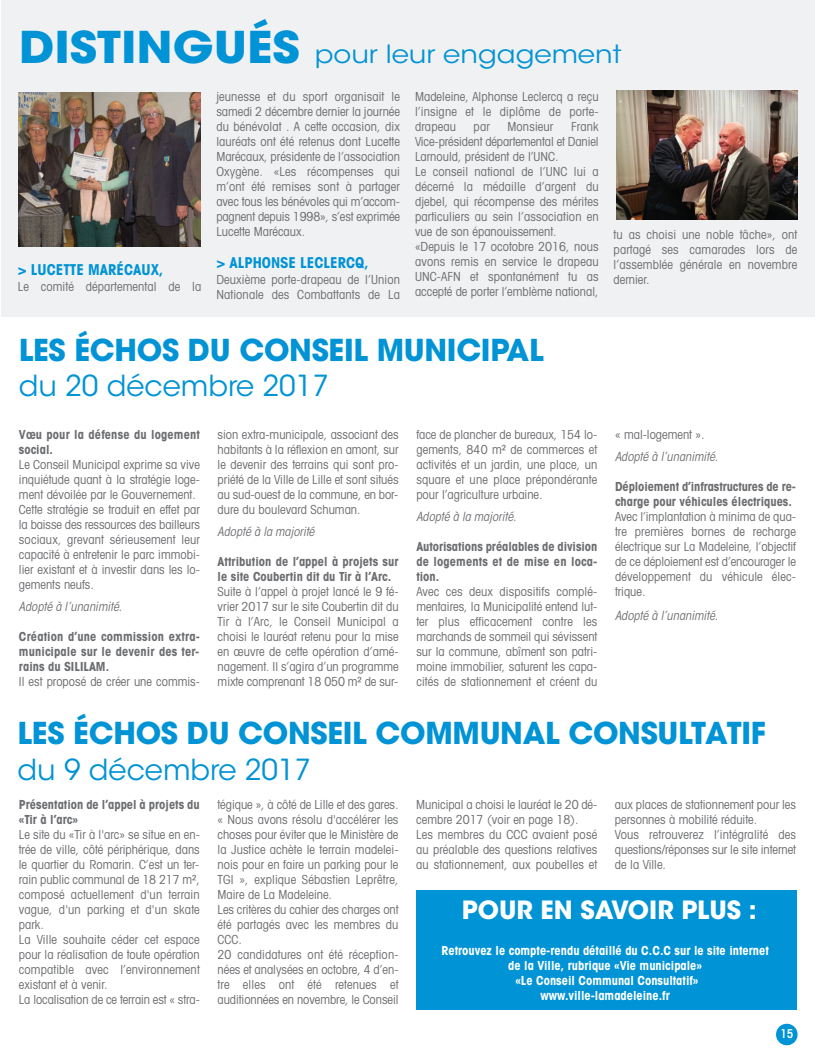
<style>
.page{position:relative;width:815px;height:1063px;background:#fff}
.page>*{position:absolute;margin:0;border:0;box-sizing:border-box;transform-origin:0 0}
.t1{font:700 30px "Avant Garde";letter-spacing:-.01em;color:#0093d5}
.t2{font:28.88px "ITC Avant Garde Std";color:#0093d5}
.t3{font:25px "ITC Avant Garde Std";color:#0093d5;scale:1.1 1}
.t4{font:700 25px "ITC Avant Garde Std";color:#fff}
.t5{font:700 condensed 15px "Avant Garde LT";color:#0093d5}
.t6{font:condensed 12.5px/15px "Avant Garde LT";color:#6c6d70;text-align:justify}
.t7{font:700 condensed 12.5px/15px "Avant Garde LT";color:#6c6d70}
.t8{font:700 condensed 12.5px/15px "Avant Garde LT";color:#fff;text-align:center}
.t9{font:italic condensed 12.5px "ITC Avant Garde Std";color:#6c6d70}
.t10{font:600 condensed 12px "ITC Avant Garde Std";color:#fff}
.s1{font-weight:700;font-size:43.5px}
</style>
<div class="page">
<div style="left:776px;top:1024px;width:22px;height:21px;background:#0093d5;border-radius:50%"></div>
<hr style="left:0;top:970px;width:1px;height:48px;background:#6c6d70">
<div style="left:416px;top:890px;width:381px;height:120px;background:#0093d5"></div>
<div style="left:1px;top:0;width:814px;height:317px;background:#f0f1f2"></div>
<img style="left:19px;top:93px;width:181px;height:153px">
<img style="left:617px;top:91px;width:180px;height:129px">
<h3 class="t3" style="left:19px;top:44px;width:549px"><span class="s1">DISTINGUÉS</span> pour leur engagement</h3>
<p class="t5" style="left:18px;top:264px;width:147px">&gt; LUCETTE MARÉCAUX,</p>
<p class="t6" style="left:18px;top:280px;width:185px">Le comité départemental de la</p>
<p class="t6" style="left:216px;top:90px;width:185px">jeunesse et du sport organisait le samedi 2 décembre dernier la journée du bénévolat . A cette occasion, dix lauréats ont été retenus dont Lucette Marécaux, présidente de l’association Oxygène. «Les récompenses qui m’ont été remises sont à partager avec tous les bénévoles qui m’accom&shy;pagnent depuis 1998», s’est exprimée Lucette Marécaux.</p>
<p class="t5" style="left:216px;top:257px;width:154px">&gt; ALPHONSE LECLERCQ,</p>
<p class="t6" style="left:216px;top:273px;width:185px">Deuxième porte-drapeau de l’Union<br>Nationale des Combattants de La</p>
<p class="t6" style="left:415px;top:90px;width:185px">Madeleine, Alphonse Leclercq a reçu l’insigne et le diplôme de porte&shy;drapeau</p>
<p class="t6" style="left:415px;top:120px;width:185px;text-align:left;text-indent:156px">Frank<br>Vice-président départemental et Daniel<br>Larnould, président de l’UNC.<br>Le conseil national de l’UNC lui a décerné la médaille d’argent du djebel, qui récompense des mérites particuliers au sein l’association en vue de son épanouissement. «Depuis le 17 ocotobre 2016, nous avons remis en service le drapeau<br>UNC-AFN et spontanément tu as accepté de porter l’emblème national,</p>
<p class="t6" style="left:474px;top:120px;width:18px">par</p>
<p class="t6" style="left:507px;top:120px;width:48px">Monsieur</p>
<h1 class="t1" style="left:19px;top:339px;width:526px">LES ÉCHOS DU CONSEIL MUNICIPAL</h1>
<h2 class="t2" style="left:19px;top:375px;width:312px">du 20 décembre 2017</h2>
<p class="t7" style="left:19px;top:428px;width:182px">Vœu pour la défense du logement social.</p>
<p class="t6" style="left:19px;top:458px;width:182px;text-align:left">Le Conseil Municipal exprime sa vive inquiétude quant à la stratégie loge&shy;ment dévoilée par le Gouvernement.<br>Cette stratégie se traduit en effet par la baisse des ressources des bailleurs sociaux, grevant sérieusement leur capacité à entretenir le parc immobi&shy;lier existant et à investir dans les lo&shy;gements neufs.</p>
<p class="t9" style="left:19px;top:602px;width:105px">Adopté à l’unanimité.</p>
<p class="t7" style="left:19px;top:630px;width:182px;text-align:justify">Création d’une commission extra&shy;municipale sur le devenir des ter&shy;rains du SILILAM.</p>
<p class="t6" style="left:19px;top:675px;width:182px">Il est proposé de créer une commis-</p>
<p class="t6" style="left:416px;top:428px;width:182px">face de plancher de bureaux, 154 lo&shy;gements, 840 m² de commerces et activités et un jardin, une place, un square et une place prépondérante pour l’agriculture urbaine.</p>
<p class="t9" style="left:416px;top:512px;width:101px">Adopté à la majorité.</p>
<p class="t7" style="left:416px;top:540px;width:182px;text-align:justify">Autorisations préalables de division de logements et de mise en loca&shy;tion.</p>
<p class="t6" style="left:416px;top:585px;width:182px">Avec ces deux dispositifs complé&shy;mentaires, la Municipalité entend lut&shy;ter plus efficacement contre les marchands de sommeil qui sévissent sur la commune, abîment son patri&shy;moine immobilier, saturent les capa&shy;cités de stationnement et créent du</p>
<p class="t6" style="left:218px;top:428px;width:182px">sion extra-municipale, associant des habitants à la réflexion en amont, sur le devenir des terrains qui sont pro&shy;priété de la Ville de Lille et sont situés au sud-ouest de la commune, en bor&shy;dure du boulevard Schuman.</p>
<p class="t9" style="left:218px;top:527px;width:98px">Adopté à la majorité</p>
<p class="t7" style="left:218px;top:555px;width:182px">Attribution de l’appel à projets sur le site Coubertin dit du Tir à l’Arc.</p>
<p class="t6" style="left:218px;top:585px;width:182px">Suite à l’appel à projet lancé le 9 fé&shy;vrier 2017 sur le site Coubertin dit du Tir à l’Arc, le Conseil Municipal a choisi le lauréat retenu pour la mise en œuvre de cette opération d’amé&shy;nagement. Il s’agira d’un programme mixte comprenant 18 050 m² de sur-</p>
<p class="t6" style="left:614px;top:228px;width:185px">tu as choisi une noble tâche», ont partagé ses camarades lors de l’assemblée générale en novembre dernier.</p>
<p class="t6" style="left:615px;top:428px;width:91px">« mal-logement ».</p>
<p class="t9" style="left:615px;top:452px;width:105px">Adopté à l’unanimité.</p>
<p class="t7" style="left:615px;top:480px;width:182px">Déploiement d’infrastructures de re&shy;charge pour véhicules électriques.</p>
<p class="t6" style="left:615px;top:510px;width:182px">Avec l’implantation à minima de qua&shy;tre premières bornes de recharge électrique sur La Madeleine, l’objectif de ce déploiement est d’encourager le développement du véhicule élec&shy;trique.</p>
<p class="t9" style="left:615px;top:611px;width:105px">Adopté à l’unanimité.</p>
<h1 class="t1" style="left:18px;top:722px;width:750px">LES ÉCHOS DU CONSEIL COMMUNAL CONSULTATIF</h1>
<h2 class="t2" style="left:18px;top:758px;width:295px">du 9 décembre 2017</h2>
<p class="t7" style="left:19px;top:798px;width:182px">Présentation de l’appel à projets du «Tir à l’arc»</p>
<p class="t6" style="left:19px;top:828px;width:183px;text-align:left">Le site du «Tir à l'arc» se situe en en&shy;trée de ville, côté périphérique, dans le quartier du Romarin. C’est un ter&shy;rain public communal de 18 217 m², composé actuellement d'un terrain vague, d'un parking et d'un skate park.<br>La Ville souhaite céder cet espace pour la réalisation de toute opération compatible avec l’environnement existant et à venir.<br>La localisation de ce terrain est « stra-</p>
<p class="t6" style="left:218px;top:798px;width:183px;text-align:left">tégique », à côté de Lille et des gares. « Nous avons résolu d'accélérer les choses pour éviter que le Ministère de la Justice achète le terrain madelei&shy;nois pour en faire un parking pour le<br>TGI », explique Sébastien Leprêtre,<br>Maire de La Madeleine.<br>Les critères du cahier des charges ont été partagés avec les membres du<br>CCC.<br>20 candidatures ont été réception&shy;nées et analysées en octobre, 4 d’en&shy;tre elles ont été retenues et auditionnées en novembre, le Conseil</p>
<p class="t6" style="left:416px;top:798px;width:182px;text-align:left">Municipal a choisi le lauréat le 20 dé&shy;cembre 2017 (voir en page 18).<br>Les membres du CCC avaient posé au préalable des questions relatives au stationnement, aux poubelles et</p>
<p class="t6" style="left:615px;top:798px;width:182px;text-align:left">aux places de stationnement pour les personnes à mobilité réduite.<br>Vous retrouverez l’intégralité des questions/réponses sur le site internet de la Ville.</p>
<h3 class="t4" style="left:462px;top:900px;width:296px">POUR EN SAVOIR PLUS :</h3>
<p class="t8" style="left:441px;top:944px;width:329px">Retrouvez le compte-rendu détaillé du C.C.C sur le site internet de la Ville, rubrique «Vie municipale»<br>«Le Conseil Communal Consultatif»<br>www.ville-lamadeleine.fr</p>
<p class="t10" style="left:780px;top:1029px;width:14px">15</p>
</div>
